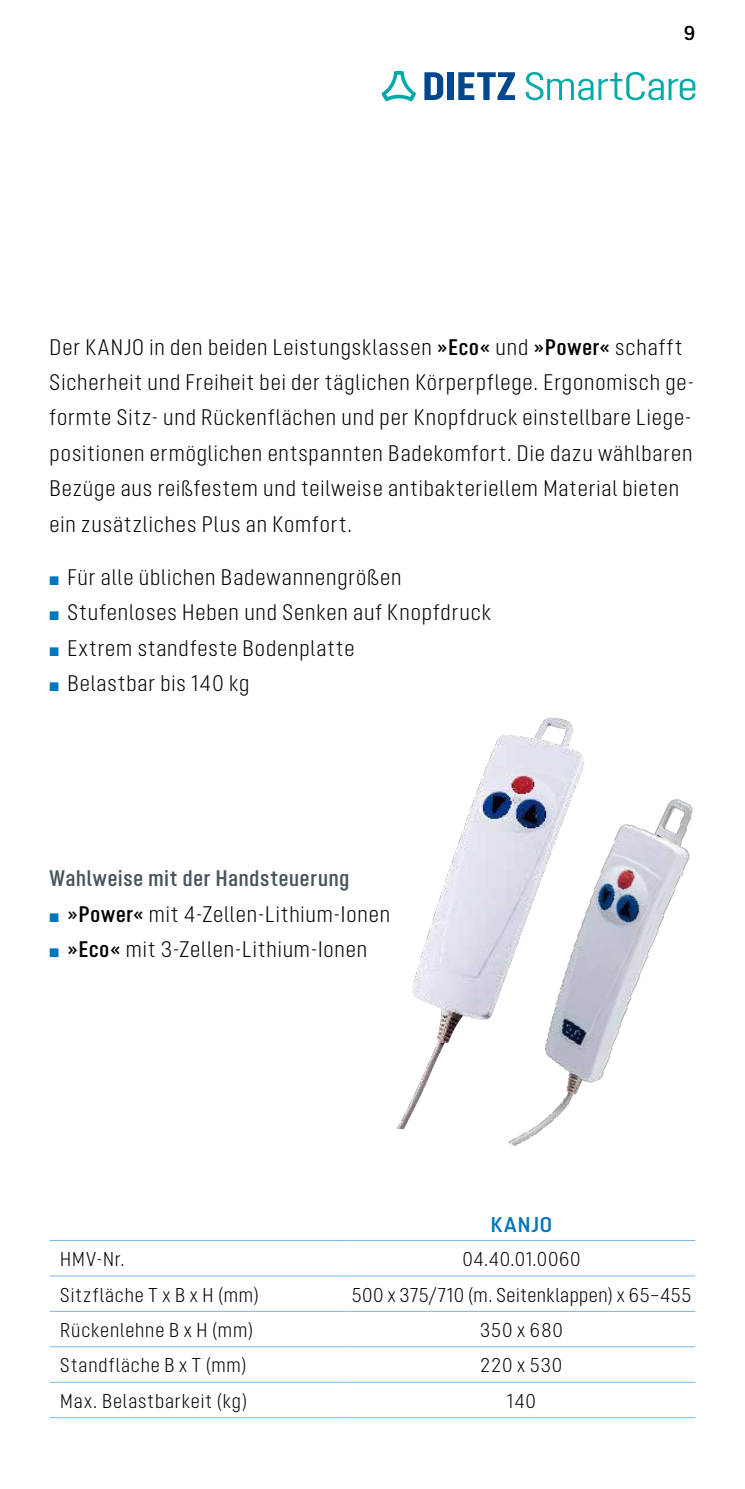
<style>
.page{position:relative;width:745px;height:1489px;background:#fff}
.page>*{position:absolute;margin:0;border:0;box-sizing:border-box;transform-origin:0 0}
.t1{font:300 22.5px/35.5px "Opinion Pro Condensed";letter-spacing:.04em;color:#000}
.t2{font:600 22.5px "Opinion Pro Condensed";letter-spacing:.04em;color:#47565c}
.t3{font:600 21.25px "Opinion Pro";letter-spacing:.05em;color:#0076bd}
.t4{font:300 20px "Opinion Pro Condensed";letter-spacing:.045em;color:#000}
.t5{font:600 20px "Opinion Pro";color:#000}
.s1{font-weight:600}
.s2{color:#0076bd}
</style>
<div class="page">
<hr style="left:50px;top:1310px;width:297px;height:1px;background:#79b7e0">
<hr style="left:347px;top:1310px;width:347px;height:1px;background:#79b7e0">
<hr style="left:50px;top:1346px;width:297px;height:1px;background:#79b7e0">
<hr style="left:347px;top:1346px;width:347px;height:1px;background:#79b7e0">
<hr style="left:50px;top:1381px;width:297px;height:1px;background:#79b7e0">
<hr style="left:347px;top:1381px;width:347px;height:1px;background:#79b7e0">
<hr style="left:50px;top:1417px;width:297px;height:1px;background:#79b7e0">
<hr style="left:347px;top:1417px;width:347px;height:1px;background:#79b7e0">
<hr style="left:50px;top:1239px;width:297px;height:1px;background:#79b7e0">
<hr style="left:347px;top:1239px;width:347px;height:1px;background:#79b7e0">
<hr style="left:50px;top:1275px;width:297px;height:1px;background:#79b7e0">
<hr style="left:347px;top:1275px;width:347px;height:1px;background:#79b7e0">
<img style="left:397px;top:717px;width:187px;height:411px">
<img style="left:503px;top:781px;width:190px;height:365px">
<svg style="left:424px;top:72px;width:19px;height:28px"></svg>
<div style="left:447px;top:72px;width:6px;height:28px;background:#00488e"></div>
<svg style="left:458px;top:72px;width:56px;height:28px"></svg>
<svg style="left:525px;top:72px;width:169px;height:28px"></svg>
<svg style="left:381px;top:71px;width:35px;height:30px"></svg>
<p class="t5" style="left:683px;top:21px;width:13px">9</p>
<p class="t1" style="left:50px;top:329px;width:645px">Der KANJO in den beiden Leistungsklassen <span class="s1">»Eco«</span> und <span class="s1">»Power«</span> schafft Sicherheit und Freiheit bei der täglichen Körperpflege. Ergonomisch ge&shy;formte Sitz- und Rückenflächen und per Knopfdruck einstellbare Liege&shy;positionen ermöglichen entspannten Badekomfort. Die dazu wählbaren Bezüge aus reißfestem und teilweise antibakteriellem Material bieten ein zusätzliches Plus an Komfort.</p>
<p class="t1" style="left:50px;top:559px;width:353px"><span class="s2">■</span> Für alle üblichen Badewannengrößen</p>
<p class="t1" style="left:50px;top:594px;width:442px"><span class="s2">■</span> Stufenloses Heben und Senken auf Knopfdruck</p>
<p class="t1" style="left:50px;top:630px;width:306px"><span class="s2">■</span> Extrem standfeste Bodenplatte</p>
<p class="t1" style="left:50px;top:665px;width:201px"><span class="s2">■</span> Belastbar bis 140 kg</p>
<p class="t2" style="left:50px;top:865px;width:301px">Wahlweise mit der Handsteuerung</p>
<p class="t1" style="left:50px;top:896px;width:342px"><span class="s2">■</span> <span class="s1">»Power«</span> mit 4-Zellen-Lithium-Ionen</p>
<p class="t1" style="left:50px;top:931px;width:319px"><span class="s2">■</span> <span class="s1">»Eco«</span> mit 3-Zellen-Lithium-Ionen</p>
<p class="t3" style="left:490px;top:1211px;width:63px">KANJO</p>
<p class="t4" style="left:60px;top:1247px;width:66px">HMV-Nr.</p>
<p class="t4" style="left:462px;top:1247px;width:119px">04.40.01.0060</p>
<p class="t4" style="left:60px;top:1283px;width:200px">Sitzfläche T x B x H (mm)</p>
<p class="t4" style="left:351px;top:1283px;width:341px">500 x 375/710 (m. Seitenklappen) x 65–455</p>
<p class="t4" style="left:60px;top:1318px;width:194px">Rückenlehne B x H (mm)</p>
<p class="t4" style="left:479px;top:1318px;width:84px">350 x 680</p>
<p class="t4" style="left:60px;top:1353px;width:188px">Standfläche B x T (mm)</p>
<p class="t4" style="left:480px;top:1353px;width:83px">220 x 530</p>
<p class="t4" style="left:60px;top:1389px;width:188px">Max. Belastbarkeit (kg)</p>
<p class="t4" style="left:506px;top:1389px;width:31px">140</p>
</div>
